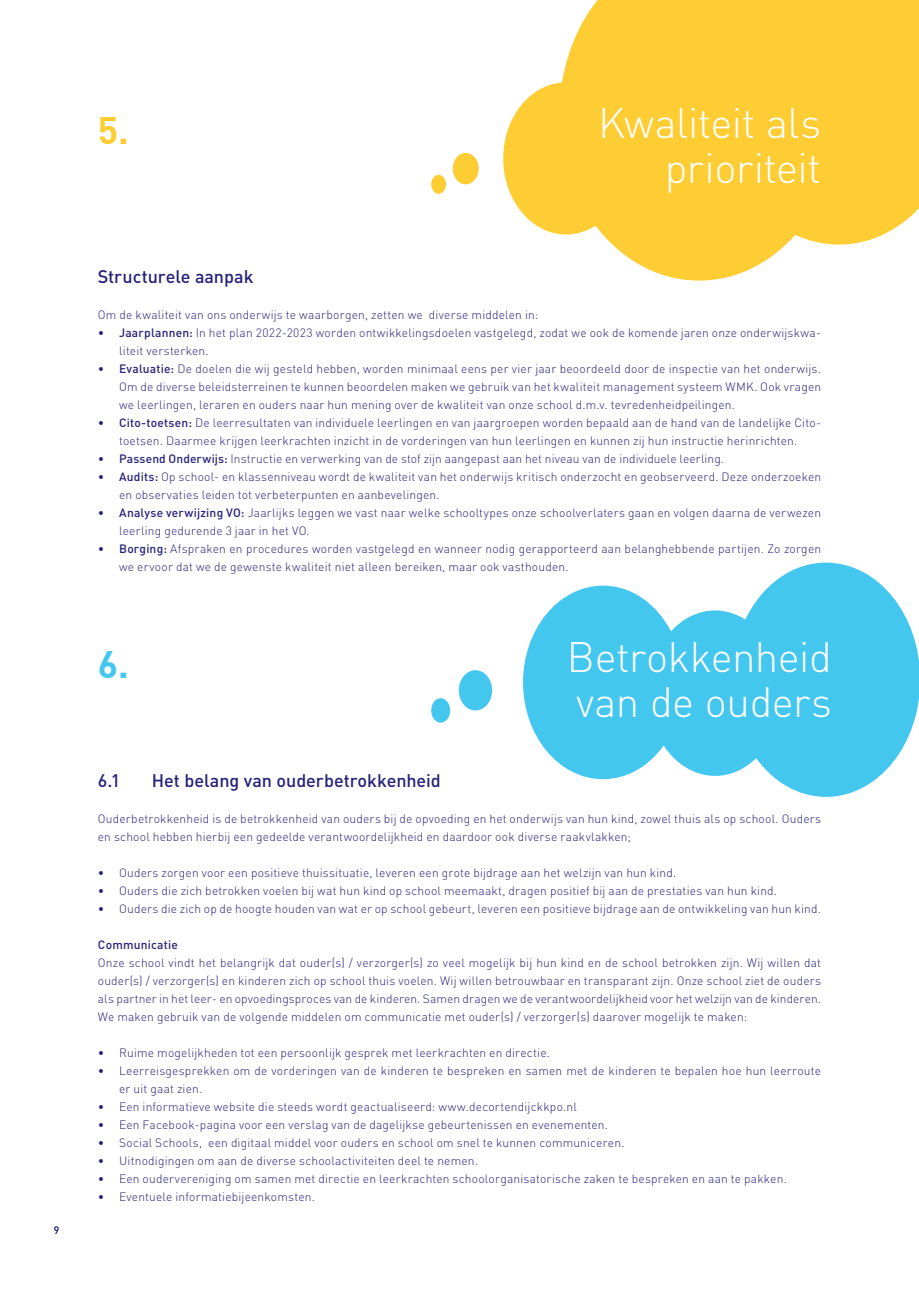
<style>
.page{position:relative;width:919px;height:1289px;background:#fff}
.page>*{position:absolute;margin:0;border:0;box-sizing:border-box;transform-origin:0 0}
.t1{font:300 42px/45px "DIN Pro";letter-spacing:-.01em;color:#fff;text-align:right}
.t2{font:37.5px "DIN Bold";color:#fecd33}
.t3{font:37.5px "DIN Bold";color:#44c7ee}
.t4{font:500 18px "DIN Pro";letter-spacing:-.005em;color:#252279}
.t5{font:300 12px/18px "DIN Pro";letter-spacing:.015em;color:#252279}
.t6{font:500 12px "DIN Pro";letter-spacing:.015em;color:#252279}
.t7{font:10.5px "DIN";color:#252279}
.s1{font-weight:500}
</style>
<div class="page">
<svg style="left:503px;top:0;width:415px;height:280px;fill:#fecd33"></svg>
<div style="left:452px;top:153px;width:26px;height:31px;background:#fecd33;border-radius:50%"></div>
<div style="left:431px;top:175px;width:15px;height:19px;background:#fecd33;border-radius:50%"></div>
<svg style="left:523px;top:562px;width:395px;height:235px;fill:#44c7ee"></svg>
<div style="left:459px;top:670px;width:33px;height:40px;background:#44c7ee;border-radius:50%"></div>
<div style="left:431px;top:698px;width:19px;height:24px;background:#44c7ee;border-radius:50%"></div>
<p class="t7" style="left:54px;top:1223px;width:7px">9</p>
<h2 class="t2" style="left:98px;top:106px;width:32px">5.</h2>
<h1 class="t1" style="left:598px;top:99px;width:224px">Kwaliteit als prioriteit</h1>
<h3 class="t4" style="left:98px;top:264px;width:157px">Structurele aanpak</h3>
<p class="t5" style="left:98px;top:305px;width:442px">Om de kwaliteit van ons onderwijs te waarborgen, zetten we diverse middelen in:</p>
<p class="t5" style="left:119px;top:323px;width:703px;text-indent:-21px">• <span class="s1">Jaarplannen:</span> In het plan 2022-2023 worden ontwikkelingsdoelen vastgelegd, zodat we ook de komende jaren onze onderwijskwa&shy;liteit versterken.</p>
<p class="t5" style="left:119px;top:359px;width:703px;text-align:justify;text-indent:-21px">• <span class="s1">Evaluatie:</span> De doelen die wij gesteld hebben, worden minimaal eens per vier jaar beoordeeld door de inspectie van het onderwijs.<br>Om de diverse beleidsterreinen te kunnen beoordelen maken we gebruik van het kwaliteit management systeem WMK. Ook vragen we leerlingen, leraren en ouders naar hun mening over de kwaliteit van onze school d.m.v. tevredenheidpeilingen.</p>
<p class="t5" style="left:98px;top:413px;width:724px;text-align:center">• <span class="s1">Cito-toetsen:</span> De leerresultaten van individuele leerlingen en van jaargroepen worden bepaald aan de hand van de landelijke Cito&shy;toetsen. Daarmee krijgen leerkrachten inzicht in de vorderingen van hun leerlingen en kunnen zij hun instructie herinrichten.</p>
<p class="t5" style="left:98px;top:449px;width:627px">• <span class="s1">Passend Onderwijs:</span> Instructie en verwerking van de stof zijn aangepast aan het niveau van de individuele leerling.</p>
<p class="t5" style="left:119px;top:467px;width:703px;text-indent:-21px">• <span class="s1">Audits:</span> Op school- en klassenniveau wordt de kwaliteit van het onderwijs kritisch onderzocht en geobserveerd. Deze onderzoeken en observaties leiden tot verbeterpunten en aanbevelingen.</p>
<p class="t5" style="left:119px;top:503px;width:703px;text-indent:-21px">• <span class="s1">Analyse verwijzing VO:</span> Jaarlijks leggen we vast naar welke schooltypes onze schoolverlaters gaan en volgen daarna de verwezen leerling gedurende 3 jaar in het VO.</p>
<p class="t5" style="left:119px;top:539px;width:703px;text-indent:-21px">• <span class="s1">Borging:</span> Afspraken en procedures worden vastgelegd en wanneer nodig gerapporteerd aan belanghebbende partijen. Zo zorgen we ervoor dat we de gewenste kwaliteit niet alleen bereiken, maar ook vasthouden.</p>
<h2 class="t3" style="left:98px;top:640px;width:32px">6.</h2>
<h1 class="t1" style="left:567px;top:633px;width:266px;text-align:left">Betrokkenheid van de ouders</h1>
<h3 class="t4" style="left:98px;top:768px;width:24px">6.1</h3>
<h3 class="t4" style="left:152px;top:768px;width:290px">Het belang van ouderbetrokkenheid</h3>
<p class="t5" style="left:98px;top:809px;width:724px">Ouderbetrokkenheid is de betrokkenheid van ouders bij de opvoeding en het onderwijs van hun kind, zowel thuis als op school. Ouders en school hebben hierbij een gedeelde verantwoordelijkheid en daardoor ook diverse raakvlakken;</p>
<p class="t5" style="left:98px;top:863px;width:580px">• Ouders zorgen voor een positieve thuissituatie, leveren een grote bijdrage aan het welzijn van hun kind.</p>
<p class="t5" style="left:98px;top:881px;width:680px">• Ouders die zich betrokken voelen bij wat hun kind op school meemaakt, dragen positief bij aan de prestaties van hun kind.</p>
<p class="t5" style="left:98px;top:899px;width:724px">• Ouders die zich op de hoogte houden van wat er op school gebeurt, leveren een positieve bijdrage aan de ontwikkeling van hun kind.</p>
<p class="t6" style="left:98px;top:936px;width:81px">Communicatie</p>
<p class="t5" style="left:98px;top:953px;width:724px;text-align:justify">Onze school vindt het belangrijk dat ouder(s) / verzorger(s) zo veel mogelijk bij hun kind en de school betrokken zijn. Wij willen dat ouder(s) / verzorger(s) en kinderen zich op school thuis voelen. Wij willen betrouwbaar en transparant zijn. Onze school ziet de ouders als partner in het leer- en opvoedingsproces van de kinderen. Samen dragen we de verantwoordelijkheid voor het welzijn van de kinderen.<br>We maken gebruik van de volgende middelen om communicatie met ouder(s) / verzorger(s) daarover mogelijk te maken:</p>
<p class="t5" style="left:98px;top:1043px;width:453px">• Ruime mogelijkheden tot een persoonlijk gesprek met leerkrachten en directie.</p>
<p class="t5" style="left:119px;top:1061px;width:703px;text-indent:-21px">• Leerreisgesprekken om de vorderingen van de kinderen te bespreken en samen met de kinderen te bepalen hoe hun leerroute er uit gaat zien.</p>
<p class="t5" style="left:98px;top:1097px;width:480px">• Een informatieve website die steeds wordt geactualiseerd: www.decortendijckkpo.nl</p>
<p class="t5" style="left:98px;top:1115px;width:511px">• Een Facebook-pagina voor een verslag van de dagelijkse gebeurtenissen en evenementen.</p>
<p class="t5" style="left:98px;top:1133px;width:528px">• Social Schools, een digitaal middel voor ouders en school om snel te kunnen communiceren.</p>
<p class="t5" style="left:98px;top:1151px;width:381px">• Uitnodigingen om aan de diverse schoolactiviteiten deel te nemen.</p>
<p class="t5" style="left:98px;top:1169px;width:690px">• Een oudervereniging om samen met directie en leerkrachten schoolorganisatorische zaken te bespreken en aan te pakken.</p>
<p class="t5" style="left:98px;top:1187px;width:218px">• Eventuele informatiebijeenkomsten.</p>
</div>
